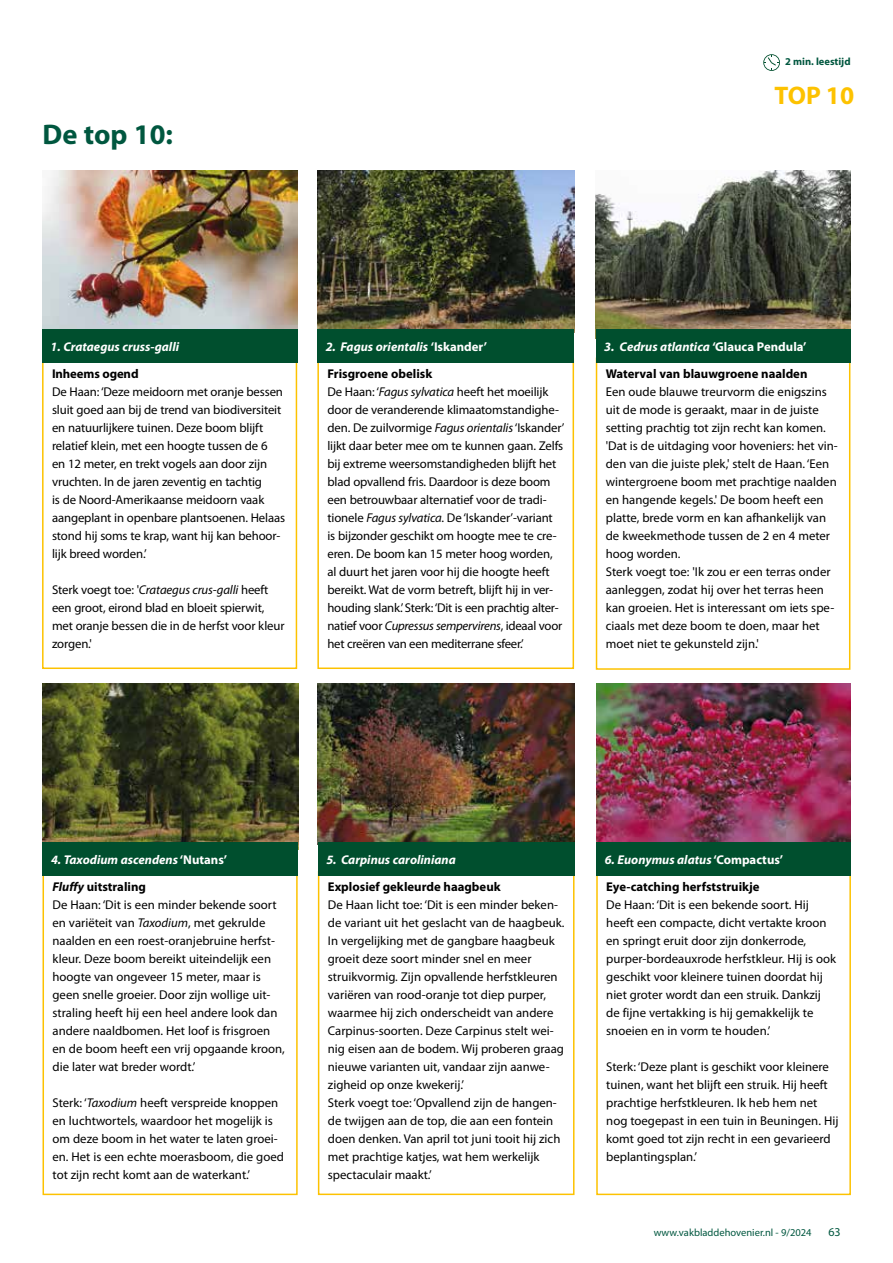
<style>
.page{position:relative;width:893px;height:1263px;background:#fff}
.page>*{position:absolute;margin:0;border:0;box-sizing:border-box;transform-origin:0 0}
.t1{font:700 28.5px "Myriad Pro";color:#00573f}
.t2{font:700 25.5px "Myriad Pro";color:#fdc200}
.t3{font:12.75px/18px "Myriad Pro";color:#000}
.t4{font:italic 700 12.75px "Myriad Pro";color:#fff}
.t5{font:700 12.75px "Myriad Pro";color:#000}
.t6{font:12px "Myriad Pro";color:#00573f}
.t7{font:10.5px "Myriad Pro";color:#00573f}
.t8{font:700 10.5px "Myriad Pro";color:#00573f}
.s1{font-style:normal}
.s2{font-style:italic}
.s3{font-weight:700}
.s4{font-weight:700;font-style:italic}
</style>
<div class="page">
<svg style="left:763px;top:54px;width:17px;height:17px"></svg>
<div style="left:596px;top:357px;width:254px;height:313px;border:2px solid #fdc200"></div>
<div style="left:42px;top:357px;width:255px;height:312px;border:2px solid #fdc200"></div>
<div style="left:317px;top:358px;width:257px;height:311px;border:2px solid #fdc200"></div>
<img style="left:596px;top:170px;width:254px;height:160px">
<img style="left:42px;top:170px;width:256px;height:169px">
<img style="left:317px;top:170px;width:257px;height:160px">
<div style="left:596px;top:330px;width:254px;height:33px;background:#004f2e"></div>
<div style="left:42px;top:330px;width:255px;height:33px;background:#004f2e"></div>
<div style="left:317px;top:330px;width:257px;height:33px;background:#004f2e"></div>
<div style="left:596px;top:871px;width:255px;height:324px;border:2px solid #fdc200"></div>
<div style="left:43px;top:871px;width:255px;height:324px;border:2px solid #fdc200"></div>
<div style="left:318px;top:871px;width:256px;height:324px;border:2px solid #fdc200"></div>
<img style="left:596px;top:684px;width:255px;height:158px">
<img style="left:43px;top:684px;width:255px;height:158px">
<img style="left:318px;top:684px;width:256px;height:158px">
<div style="left:596px;top:842px;width:255px;height:33px;background:#004f2e"></div>
<div style="left:43px;top:842px;width:255px;height:33px;background:#004f2e"></div>
<div style="left:318px;top:842px;width:256px;height:33px;background:#004f2e"></div>
<h1 class="t1" style="left:43px;top:116px;width:132px">De top 10:</h1>
<p class="t8" style="left:785px;top:55px;width:67px">2 min. leestijd</p>
<h2 class="t2" style="left:774px;top:79px;width:81px">TOP 10</h2>
<p class="t4" style="left:51px;top:338px;width:130px">1. Crataegus cruss-galli</p>
<p class="t4" style="left:326px;top:338px;width:163px">2. Fagus orientalis <span class="s1">‘Iskander’</span></p>
<p class="t4" style="left:604px;top:338px;width:204px">3. Cedrus atlantica <span class="s1">‘Glauca Pendula’</span></p>
<p class="t5" style="left:52px;top:365px;width:88px">Inheems ogend</p>
<p class="t3" style="left:52px;top:383px;width:235px">De Haan: ‘Deze meidoorn met oranje bessen sluit goed aan bij de trend van biodiversiteit en natuurlijkere tuinen. Deze boom blijft relatief klein, met een hoogte tussen de 6<br>en 12 meter, en trekt vogels aan door zijn vruchten. In de jaren zeventig en tachtig<br>is de Noord-Amerikaanse meidoorn vaak aangeplant in openbare plantsoenen. Helaas stond hij soms te krap, want hij kan behoor&shy;lijk breed worden.’</p>
<p class="t3" style="left:52px;top:581px;width:234px">Sterk voegt toe: '<span class="s2">Crataegus crus-galli</span> heeft een groot, eirond blad en bloeit spierwit, met oranje bessen die in de herfst voor kleur zorgen.'</p>
<p class="t3" style="left:327px;top:365px;width:239px"><span class="s3">Frisgroene obelisk<br></span>De Haan: ‘<span class="s2">Fagus sylvatica</span> heeft het moeilijk door de veranderende klimaatomstandighe&shy;den. De zuilvormige <span class="s2">Fagus orientalis</span> ‘Iskander’ lijkt daar beter mee om te kunnen gaan. Zelfs bij extreme weersomstandigheden blijft het blad opvallend fris. Daardoor is deze boom een betrouwbaar alternatief voor de tradi&shy;tionele <span class="s2">Fagus sylvatica</span>. De ‘Iskander’-variant<br>is bijzonder geschikt om hoogte mee te cre&shy;ëren. De boom kan 15 meter hoog worden, al duurt het jaren voor hij die hoogte heeft bereikt. Wat de vorm betreft, blijft hij in ver&shy;houding slank.’ Sterk: ‘Dit is een prachtig alter&shy;natief voor <span class="s2">Cupressus sempervirens</span>, ideaal voor het creëren van een mediterrane sfeer.’</p>
<p class="t5" style="left:606px;top:365px;width:203px">Waterval van blauwgroene naalden</p>
<p class="t3" style="left:606px;top:383px;width:233px">Een oude blauwe treurvorm die enigszins uit de mode is geraakt, maar in de juiste setting prachtig tot zijn recht kan komen. 'Dat is de uitdaging voor hoveniers: het vin&shy;den van die juiste plek,' stelt de Haan. ‘Een wintergroene boom met prachtige naalden en hangende kegels.' De boom heeft een platte, brede vorm en kan afhankelijk van de kweekmethode tussen de 2 en 4 meter hoog worden.<br>Sterk voegt toe: 'Ik zou er een terras onder aanleggen, zodat hij over het terras heen kan groeien. Het is interessant om iets spe&shy;ciaals met deze boom te doen, maar het moet niet te gekunsteld zijn.'</p>
<p class="t4" style="left:51px;top:851px;width:178px">4. Taxodium ascendens <span class="s1">‘Nutans’</span></p>
<p class="t4" style="left:326px;top:851px;width:131px">5. Carpinus caroliniana</p>
<p class="t4" style="left:605px;top:851px;width:180px">6. Euonymus alatus <span class="s1">‘Compactus’</span></p>
<p class="t3" style="left:53px;top:878px;width:234px"><span class="s4">Fluffy</span> <span class="s3">uitstraling<br></span>De Haan: ‘Dit is een minder bekende soort en variëteit van <span class="s2">Taxodium</span>, met gekrulde naalden en een roest-oranjebruine herfst&shy;kleur. Deze boom bereikt uiteindelijk een hoogte van ongeveer 15 meter, maar is geen snelle groeier. Door zijn wollige uit&shy;straling heeft hij een heel andere look dan andere naaldbomen. Het loof is frisgroen en de boom heeft een vrij opgaande kroon, die later wat breder wordt.’</p>
<p class="t3" style="left:53px;top:1094px;width:233px">Sterk: ‘<span class="s2">Taxodium</span> heeft verspreide knoppen en luchtwortels, waardoor het mogelijk is om deze boom in het water te laten groei&shy;en. Het is een echte moerasboom, die goed tot zijn recht komt aan de waterkant.’</p>
<p class="t5" style="left:328px;top:878px;width:174px">Explosief gekleurde haagbeuk</p>
<p class="t3" style="left:328px;top:896px;width:238px">De Haan licht toe: ‘Dit is een minder beken&shy;de variant uit het geslacht van de haagbeuk.<br>In vergelijking met de gangbare haagbeuk groeit deze soort minder snel en meer struikvormig. Zijn opvallende herfstkleuren variëren van rood-oranje tot diep purper, waarmee hij zich onderscheidt van andere Carpinus-soorten. Deze Carpinus stelt wei&shy;nig eisen aan de bodem. Wij proberen graag nieuwe varianten uit, vandaar zijn aanwe&shy;zigheid op onze kwekerij.’<br>Sterk voegt toe: ‘Opvallend zijn de hangen&shy;de twijgen aan de top, die aan een fontein doen denken. Van april tot juni tooit hij zich met prachtige katjes, wat hem werkelijk spectaculair maakt.’</p>
<p class="t5" style="left:606px;top:878px;width:155px">Eye-catching herfststruikje</p>
<p class="t3" style="left:606px;top:896px;width:231px">De Haan: ‘Dit is een bekende soort. Hij heeft een compacte, dicht vertakte kroon en springt eruit door zijn donkerrode, purper-bordeauxrode herfstkleur. Hij is ook geschikt voor kleinere tuinen doordat hij niet groter wordt dan een struik. Dankzij de fijne vertakking is hij gemakkelijk te snoeien en in vorm te houden.’</p>
<p class="t3" style="left:606px;top:1058px;width:234px">Sterk: ‘Deze plant is geschikt voor kleinere tuinen, want het blijft een struik. Hij heeft prachtige herfstkleuren. Ik heb hem net nog toegepast in een tuin in Beuningen. Hij komt goed tot zijn recht in een gevarieerd beplantingsplan.’</p>
<p class="t7" style="left:654px;top:1226px;width:159px">www.vakbladdehovenier.nl - 9/2024</p>
<p class="t6" style="left:828px;top:1224px;width:14px">63</p>
</div>
